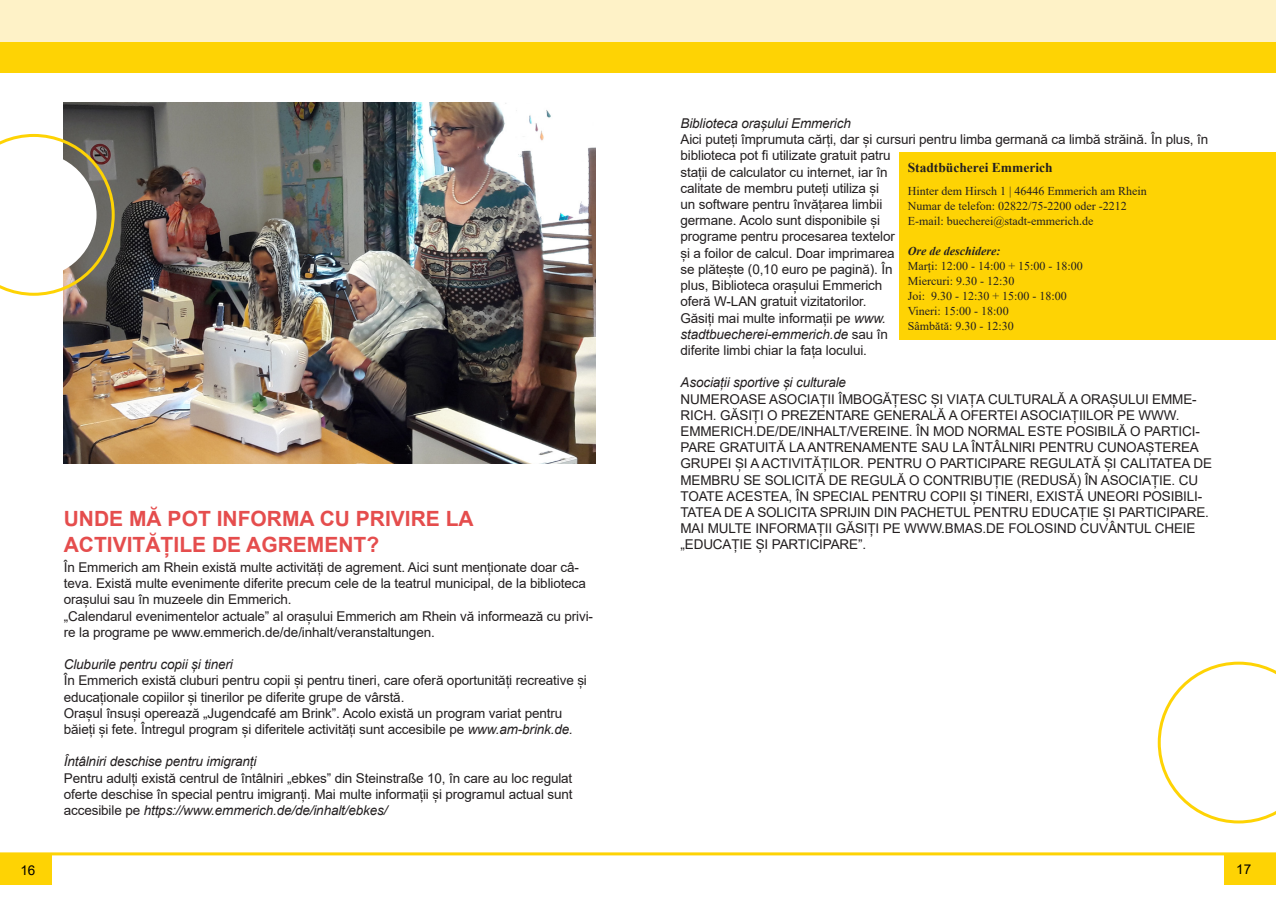
<style>
.page{position:relative;width:1276px;height:910px;background:#fff}
.page>*{position:absolute;margin:0;border:0;box-sizing:border-box;transform-origin:0 0}
.t1{font:700 21px/25.2px "Arial";color:#e54d4d}
.t2{font:13.5px/16.2px "Arial";letter-spacing:-.01em;color:#231f20}
.t3{font:italic 13.5px "Arial";letter-spacing:-.01em;color:#231f20}
.t4{font:700 13.5px "Times New Roman";color:#231f20}
.t5{font:13.5px "Arial";color:#000}
.t6{font:12px/15px "Times New Roman";color:#231f20}
.t7{font:italic 700 12px "Times New Roman";color:#231f20}
.s1{font-style:italic}
</style>
<div class="page">
<div style="left:0;top:40px;width:1275px;height:33px;background:#fed304"></div>
<div style="left:0;top:0;width:1276px;height:41px;background:#fef2c7"></div>
<div style="left:1224px;top:855px;width:52px;height:29px;background:#fed304"></div>
<div style="left:0;top:855px;width:52px;height:29px;background:#fed304"></div>
<hr style="left:0;top:852px;width:1276px;height:3px;background:#fed304">
<img style="left:64px;top:102px;width:531px;height:361px">
<svg style="left:1157px;top:662px;width:119px;height:161px"></svg>
<div style="left:899px;top:153px;width:377px;height:187px;background:#fed304"></div>
<svg style="left:0;top:134px;width:115px;height:162px"></svg>
<h1 class="t1" style="left:64px;top:507px;width:411px">UNDE MĂ POT INFORMA CU PRIVIRE LA<br>ACTIVITĂȚILE DE AGREMENT?</h1>
<p class="t2" style="left:64px;top:559px;width:531px">În Emmerich am Rhein există multe activități de agrement. Aici sunt menționate doar câ&shy;teva. Există multe evenimente diferite precum cele de la teatrul municipal, de la biblioteca orașului sau în muzeele din Emmerich.<br>„Calendarul evenimentelor actuale” al orașului Emmerich am Rhein vă informează cu privi&shy;re la programe pe www.emmerich.de/de/inhalt/veranstaltungen.</p>
<p class="t3" style="left:64px;top:656px;width:171px">Cluburile pentru copii și tineri</p>
<p class="t2" style="left:64px;top:673px;width:525px">În Emmerich există cluburi pentru copii și pentru tineri, care oferă oportunități recreative și educaționale copiilor și tinerilor pe diferite grupe de vârstă.<br>Orașul însuși operează „Jugendcafé am Brink”. Acolo există un program variat pentru băieți și fete. Întregul program și diferitele activități sunt accesibile pe <span class="s1">www.am-brink.de.</span></p>
<p class="t3" style="left:64px;top:753px;width:194px">Întâlniri deschise pentru imigranți</p>
<p class="t2" style="left:64px;top:770px;width:510px;text-align:justify">Pentru adulți există centrul de întâlniri „ebkes” din Steinstraße 10, în care au loc regulat oferte deschise în special pentru imigranți. Mai multe informații și programul actual sunt accesibile pe <span class="s1">https://www.emmerich.de/de/inhalt/ebkes/</span></p>
<p class="t3" style="left:680px;top:115px;width:172px">Biblioteca orașului Emmerich</p>
<p class="t2" style="left:680px;top:131px;width:529px">Aici puteți împrumuta cărți, dar și cursuri pentru limba germană ca limbă străină. În plus, în biblioteca pot fi utilizate gratuit patru<br>stații de calculator cu internet, iar în<br>calitate de membru puteți utiliza și<br>un software pentru învățarea limbii<br>germane. Acolo sunt disponibile și<br>programe pentru procesarea textelor<br>și a foilor de calcul. Doar imprimarea<br>se plătește (0,10 euro pe pagină). În<br>plus, Biblioteca orașului Emmerich<br>oferă W-LAN gratuit vizitatorilor.<br>Găsiți mai multe informații pe <span class="s1">www.<br>stadtbuecherei-emmerich.de</span> sau în<br>diferite limbi chiar la fața locului.</p>
<p class="t3" style="left:680px;top:374px;width:167px">Asociații sportive și culturale</p>
<p class="t2" style="left:680px;top:391px;width:533px">NUMEROASE ASOCIAȚII ÎMBOGĂȚESC ȘI VIAȚA CULTURALĂ A ORAȘULUI EMME-RICH. GĂSIȚI O PREZENTARE GENERALĂ A OFERTEI ASOCIAȚIILOR PE WWW.<br>EMMERICH.DE/DE/INHALT/VEREINE. ÎN MOD NORMAL ESTE POSIBILĂ O PARTICI-PARE GRATUITĂ LA ANTRENAMENTE SAU LA ÎNTÂLNIRI PENTRU CUNOAȘTEREA GRUPEI ȘI A ACTIVITĂȚILOR. PENTRU O PARTICIPARE REGULATĂ ȘI CALITATEA DE MEMBRU SE SOLICITĂ DE REGULĂ O CONTRIBUȚIE (REDUSĂ) ÎN ASOCIAȚIE. CU TOATE ACESTEA, ÎN SPECIAL PENTRU COPII ȘI TINERI, EXISTĂ UNEORI POSIBILI-TATEA DE A SOLICITA SPRIJIN DIN PACHETUL PENTRU EDUCAȚIE ȘI PARTICIPARE.<br>MAI MULTE INFORMAȚII GĂSIȚI PE WWW.BMAS.DE FOLOSIND CUVÂNTUL CHEIE „EDUCAȚIE ȘI PARTICIPARE”.</p>
<p class="t4" style="left:907px;top:157px;width:146px">Stadtbücherei Emmerich</p>
<p class="t6" style="left:907px;top:183px;width:241px">Hinter dem Hirsch 1 | 46446 Emmerich am Rhein<br>Numar de telefon: 02822/75-2200 oder -2212<br>E-mail: buecherei@stadt-emmerich.de</p>
<p class="t7" style="left:907px;top:243px;width:94px">Ore de deschidere:</p>
<p class="t6" style="left:907px;top:258px;width:177px">Marți: 12:00 - 14:00 + 15:00 - 18:00<br>Miercuri: 9.30 - 12:30<br>Joi: 9.30 - 12:30 + 15:00 - 18:00<br>Vineri: 15:00 - 18:00<br>Sâmbătă: 9.30 - 12:30</p>
<p class="t5" style="left:20px;top:861px;width:17px">16</p>
<p class="t5" style="left:1236px;top:860px;width:17px">17</p>
</div>
